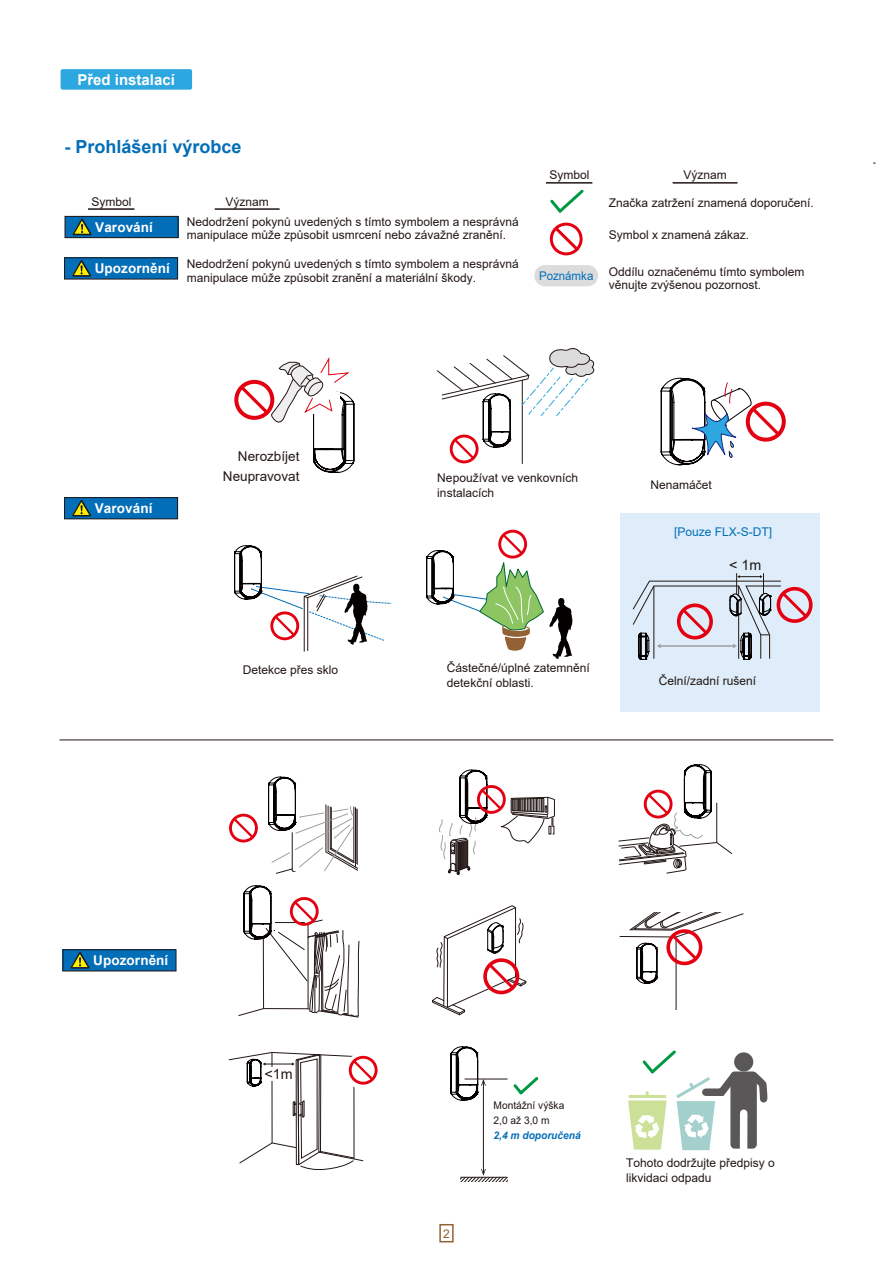
<style>
.page{position:relative;width:893px;height:1263px;background:#fff}
.page>*{position:absolute;margin:0;border:0;box-sizing:border-box;transform-origin:0 0}
.t1{font:700 18px "Arial";color:#036eb8}
.t2{font:700 15px "Arial";color:#fff}
.t3{font:14.25px "Arial";color:#211714}
.t4{font:14.25px "Arial";color:#221714}
.t5{font:700 13.5px "Arial";letter-spacing:.01em;color:#fff}
.t6{font:13.5px/19.2px "Arial";color:#221714;text-align:right}
.t7{font:12px/13.5px "Arial";color:#221714}
.t8{font:12px "Arial";color:#036eb8}
.t9{font:12px "Arial";color:#036eb8;scale:.96 1}
.t10{font:12px "Arial";color:#946134}
.t11{font:10.5px/15.3px "Arial";color:#221714}
.t12{font:italic 700 10.5px "Arial";color:#036eb8}
</style>
<div class="page">
<div style="left:620px;top:514px;width:200px;height:198px;background:#deedf9"></div>
<svg style="left:550px;top:189px;width:34px;height:24px"></svg>
<div style="left:550px;top:223px;width:33px;height:32px;border:3px solid #e50011;border-radius:50%"></div>
<svg style="left:551px;top:224px;width:31px;height:30px"></svg>
<div style="left:534px;top:265px;width:64px;height:21px;background:#dcdcdd;border-radius:11px"></div>
<hr style="left:522px;top:380px;width:1px;height:84px;background:#221714">
<hr style="left:483px;top:1081px;width:1px;height:92px;background:#221714">
<svg style="left:460px;top:1169px;width:48px;height:12px"></svg>
<svg style="left:268px;top:777px;width:90px;height:97px"></svg>
<div style="left:65px;top:216px;width:113px;height:22px;background:#036eb8"></div>
<div style="left:65px;top:216px;width:113px;height:22px;border:1px solid #221714"></div>
<svg style="left:73px;top:219px;width:19px;height:16px"></svg>
<div style="left:65px;top:258px;width:113px;height:21px;background:#036eb8"></div>
<svg style="left:72px;top:260px;width:19px;height:17px"></svg>
<svg style="left:229px;top:814px;width:29px;height:28px"></svg>
<svg style="left:618px;top:764px;width:114px;height:110px"></svg>
<svg style="left:234px;top:545px;width:158px;height:107px"></svg>
<svg style="left:238px;top:885px;width:121px;height:133px"></svg>
<svg style="left:619px;top:913px;width:125px;height:97px"></svg>
<svg style="left:432px;top:770px;width:123px;height:330px"></svg>
<svg style="left:633px;top:573px;width:180px;height:87px"></svg>
<div style="left:439px;top:1224px;width:15px;height:18px;background:#fff;border:2px solid #946134"></div>
<hr style="left:88px;top:208px;width:46px;height:2px;background:#221714">
<hr style="left:215px;top:208px;width:65px;height:2px;background:#221714">
<div style="left:61px;top:69px;width:131px;height:21px;background:#2da7e0;border-radius:2px"></div>
<svg style="left:436px;top:348px;width:158px;height:115px"></svg>
<svg style="left:234px;top:357px;width:120px;height:116px"></svg>
<svg style="left:228px;top:1052px;width:150px;height:118px"></svg>
<svg style="left:661px;top:378px;width:125px;height:87px"></svg>
<svg style="left:628px;top:1050px;width:140px;height:100px"></svg>
<hr style="left:546px;top:182px;width:46px;height:2px;background:#221714">
<hr style="left:673px;top:182px;width:64px;height:2px;background:#221714">
<div style="left:65px;top:498px;width:113px;height:21px;background:#036eb8"></div>
<div style="left:64px;top:497px;width:114px;height:22px;border:1px solid #221714"></div>
<svg style="left:72px;top:500px;width:19px;height:16px"></svg>
<div style="left:63px;top:950px;width:113px;height:21px;background:#036eb8"></div>
<div style="left:63px;top:949px;width:113px;height:22px;border:1px solid #221714"></div>
<svg style="left:71px;top:952px;width:18px;height:16px"></svg>
<svg style="left:426px;top:530px;width:146px;height:129px"></svg>
<hr style="left:60px;top:739px;width:773px;height:1px;background:#221714">
<p class="t2" style="left:77px;top:69px;width:99px">Před instalací</p>
<h1 class="t1" style="left:64px;top:134px;width:179px">- Prohlášení výrobce</h1>
<p class="t7" style="left:91px;top:195px;width:42px">Symbol</p>
<p class="t7" style="left:225px;top:195px;width:45px">Význam</p>
<p class="t5" style="left:95px;top:218px;width:59px">Varování</p>
<p class="t5" style="left:95px;top:259px;width:77px">Upozornění</p>
<p class="t7" style="left:187px;top:215px;width:334px">Nedodržení pokynů uvedených s tímto symbolem a nesprávná manipulace může způsobit usmrcení nebo závažné zranění.</p>
<p class="t7" style="left:187px;top:257px;width:334px">Nedodržení pokynů uvedených s tímto symbolem a nesprávná manipulace může způsobit zranění a materiální škody.</p>
<p class="t7" style="left:549px;top:168px;width:42px">Symbol</p>
<p class="t7" style="left:683px;top:168px;width:45px">Význam</p>
<p class="t9" style="left:539px;top:268px;width:58px">Poznámka</p>
<p class="t7" style="left:609px;top:196px;width:206px">Značka zatržení znamená doporučení.</p>
<p class="t7" style="left:609px;top:228px;width:142px">Symbol x znamená zákaz.</p>
<p class="t7" style="left:609px;top:265px;width:197px">Oddílu označenému tímto symbolem věnujte zvýšenou pozornost.</p>
<p class="t5" style="left:95px;top:499px;width:59px">Varování</p>
<p class="t6" style="left:223px;top:447px;width:78px">Nerozbíjet<br>Neupravovat</p>
<p class="t7" style="left:243px;top:662px;width:97px">Detekce přes sklo</p>
<p class="t7" style="left:437px;top:470px;width:142px;line-height:15px">Nepoužívat ve venkovních instalacích</p>
<p class="t7" style="left:447px;top:660px;width:144px;line-height:15px">Částečné/úplné zatemnění detekční oblasti.</p>
<p class="t7" style="left:650px;top:478px;width:63px">Nenamáčet</p>
<p class="t8" style="left:674px;top:524px;width:100px">[Pouze FLX-S-DT]</p>
<p class="t3" style="left:729px;top:555px;width:34px">&lt; 1m</p>
<p class="t7" style="left:659px;top:674px;width:99px">Čelní/zadní rušení</p>
<p class="t5" style="left:93px;top:951px;width:77px">Upozornění</p>
<p class="t4" style="left:265px;top:1064px;width:30px">&lt;1m</p>
<p class="t10" style="left:443px;top:1225px;width:8px">2</p>
<p class="t11" style="left:494px;top:1097px;width:72px">Montážní výška<br>2,0 až 3,0 m</p>
<p class="t12" style="left:494px;top:1128px;width:89px">2,4 m doporučená</p>
<p class="t7" style="left:626px;top:1155px;width:150px;line-height:15px">Tohoto dodržujte předpisy o likvidaci odpadu</p>
</div>
